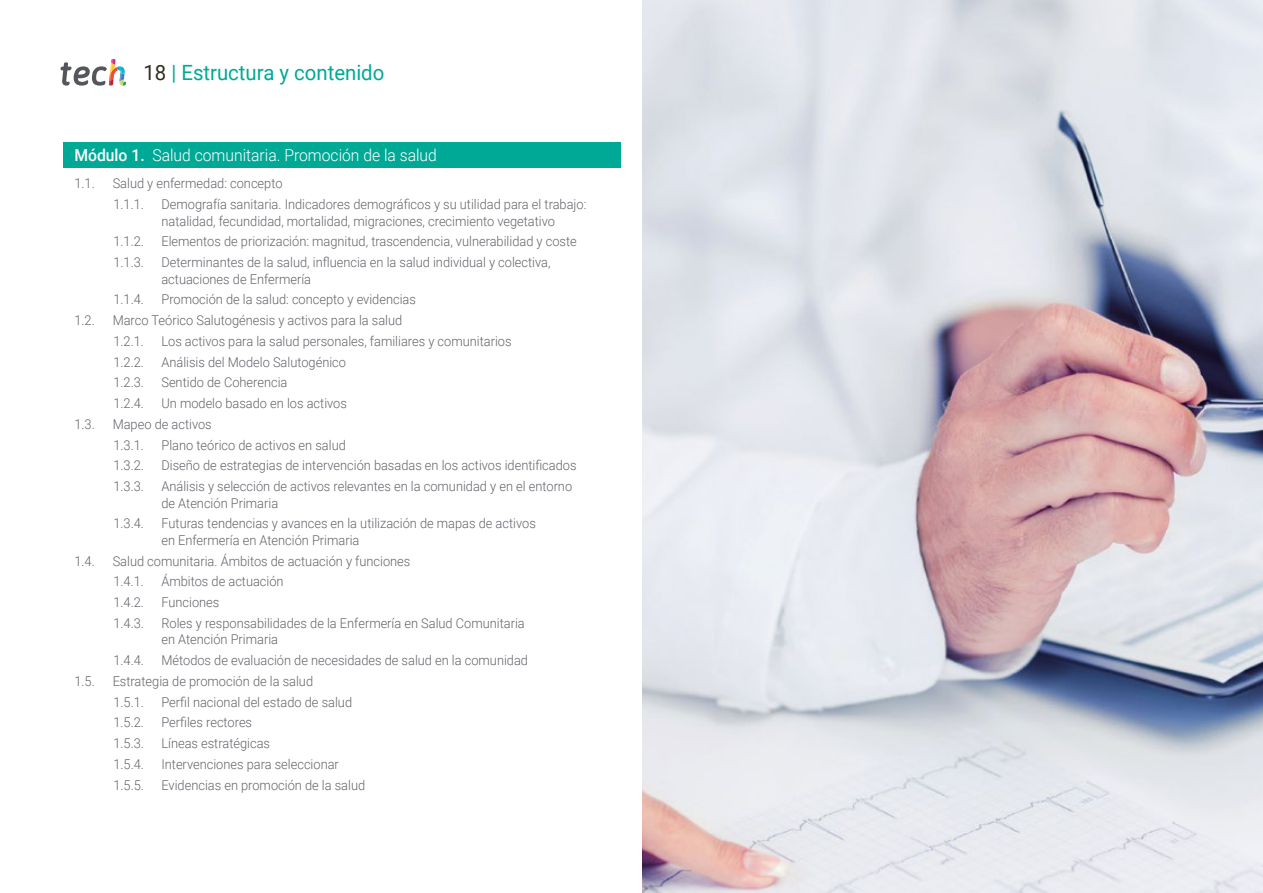
<style>
.page{position:relative;width:1263px;height:893px;background:#fff}
.page>*{position:absolute;margin:0;border:0;box-sizing:border-box;transform-origin:0 0}
.t1{font:21px "Roboto";color:#00a996}
.t2{font:300 16.5px "Roboto";color:#fff;scale:.95 1}
.t3{font:300 13.5px/20.7px "Roboto";color:#61646a;scale:.95 1}
.s1{color:#312e20}
.s2{font-weight:500}
</style>
<div class="page">
<svg style="left:61px;top:59px;width:65px;height:27px"></svg>
<div style="left:63px;top:142px;width:558px;height:25px;background:#00a996"></div>
<img style="left:642px;top:0;width:621px;height:893px">
<h1 class="t1" style="left:144px;top:57px;width:242px"><span class="s1">18</span> | Estructura y contenido</h1>
<p class="t2" style="left:74px;top:144px;width:383px"><span class="s2">Módulo 1.</span> Salud comunitaria. Promoción de la salud</p>
<p class="t3" style="left:74px;top:173px;width:23px">1.1.</p>
<p class="t3" style="left:113px;top:173px;width:180px">Salud y enfermedad: concepto<br>1.1.1.</p>
<p class="t3" style="left:161px;top:196px;width:449px;line-height:16.5px">Demografía sanitaria. Indicadores demográficos y su utilidad para el trabajo: natalidad, fecundidad, mortalidad, migraciones, crecimiento vegetativo</p>
<p class="t3" style="left:113px;top:231px;width:34px">1.1.2.</p>
<p class="t3" style="left:161px;top:231px;width:439px">Elementos de priorización: magnitud, trascendencia, vulnerabilidad y coste</p>
<p class="t3" style="left:113px;top:251px;width:34px">1.1.3.</p>
<p class="t3" style="left:161px;top:254px;width:411px;line-height:16.5px">Determinantes de la salud, influencia en la salud individual y colectiva, actuaciones de Enfermería</p>
<p class="t3" style="left:113px;top:289px;width:34px">1.1.4.</p>
<p class="t3" style="left:161px;top:289px;width:269px">Promoción de la salud: concepto y evidencias</p>
<p class="t3" style="left:74px;top:309px;width:23px">1.2.</p>
<p class="t3" style="left:113px;top:309px;width:306px">Marco Teórico Salutogénesis y activos para la salud<br>1.2.1.</p>
<p class="t3" style="left:161px;top:330px;width:370px">Los activos para la salud personales, familiares y comunitarios</p>
<p class="t3" style="left:113px;top:351px;width:34px">1.2.2.</p>
<p class="t3" style="left:161px;top:351px;width:196px">Análisis del Modelo Salutogénico</p>
<p class="t3" style="left:113px;top:372px;width:34px">1.2.3.</p>
<p class="t3" style="left:161px;top:372px;width:134px">Sentido de Coherencia</p>
<p class="t3" style="left:113px;top:392px;width:34px">1.2.4.</p>
<p class="t3" style="left:161px;top:392px;width:197px">Un modelo basado en los activos</p>
<p class="t3" style="left:74px;top:413px;width:23px">1.3.</p>
<p class="t3" style="left:113px;top:413px;width:106px">Mapeo de activos<br>1.3.1.</p>
<p class="t3" style="left:161px;top:434px;width:196px">Plano teórico de activos en salud</p>
<p class="t3" style="left:113px;top:455px;width:34px">1.3.2.</p>
<p class="t3" style="left:161px;top:455px;width:438px">Diseño de estrategias de intervención basadas en los activos identificados</p>
<p class="t3" style="left:113px;top:475px;width:34px">1.3.3.</p>
<p class="t3" style="left:161px;top:478px;width:434px;line-height:16.5px">Análisis y selección de activos relevantes en la comunidad y en el entorno de Atención Primaria</p>
<p class="t3" style="left:113px;top:513px;width:34px">1.3.4.</p>
<p class="t3" style="left:161px;top:515px;width:396px;line-height:16.5px">Futuras tendencias y avances en la utilización de mapas de activos en Enfermería en Atención Primaria</p>
<p class="t3" style="left:74px;top:550px;width:23px">1.4.</p>
<p class="t3" style="left:113px;top:550px;width:315px">Salud comunitaria. Ámbitos de actuación y funciones<br>1.4.1.</p>
<p class="t3" style="left:161px;top:571px;width:130px">Ámbitos de actuación</p>
<p class="t3" style="left:113px;top:591px;width:34px">1.4.2.</p>
<p class="t3" style="left:161px;top:591px;width:63px">Funciones</p>
<p class="t3" style="left:113px;top:612px;width:34px">1.4.3.</p>
<p class="t3" style="left:161px;top:614px;width:384px;line-height:16.5px">Roles y responsabilidades de la Enfermería en Salud Comunitaria en Atención Primaria</p>
<p class="t3" style="left:113px;top:649px;width:34px">1.4.4.</p>
<p class="t3" style="left:161px;top:649px;width:387px">Métodos de evaluación de necesidades de salud en la comunidad</p>
<p class="t3" style="left:74px;top:670px;width:23px">1.5.</p>
<p class="t3" style="left:113px;top:670px;width:212px">Estrategia de promoción de la salud<br>1.5.1.</p>
<p class="t3" style="left:161px;top:691px;width:202px">Perfil nacional del estado de salud</p>
<p class="t3" style="left:113px;top:712px;width:34px">1.5.2.</p>
<p class="t3" style="left:161px;top:712px;width:97px">Perfiles rectores</p>
<p class="t3" style="left:113px;top:732px;width:34px">1.5.3.</p>
<p class="t3" style="left:161px;top:732px;width:116px">Líneas estratégicas</p>
<p class="t3" style="left:113px;top:753px;width:34px">1.5.4.</p>
<p class="t3" style="left:161px;top:753px;width:188px">Intervenciones para seleccionar</p>
<p class="t3" style="left:113px;top:774px;width:34px">1.5.5.</p>
<p class="t3" style="left:161px;top:774px;width:216px">Evidencias en promoción de la salud</p>
</div>
